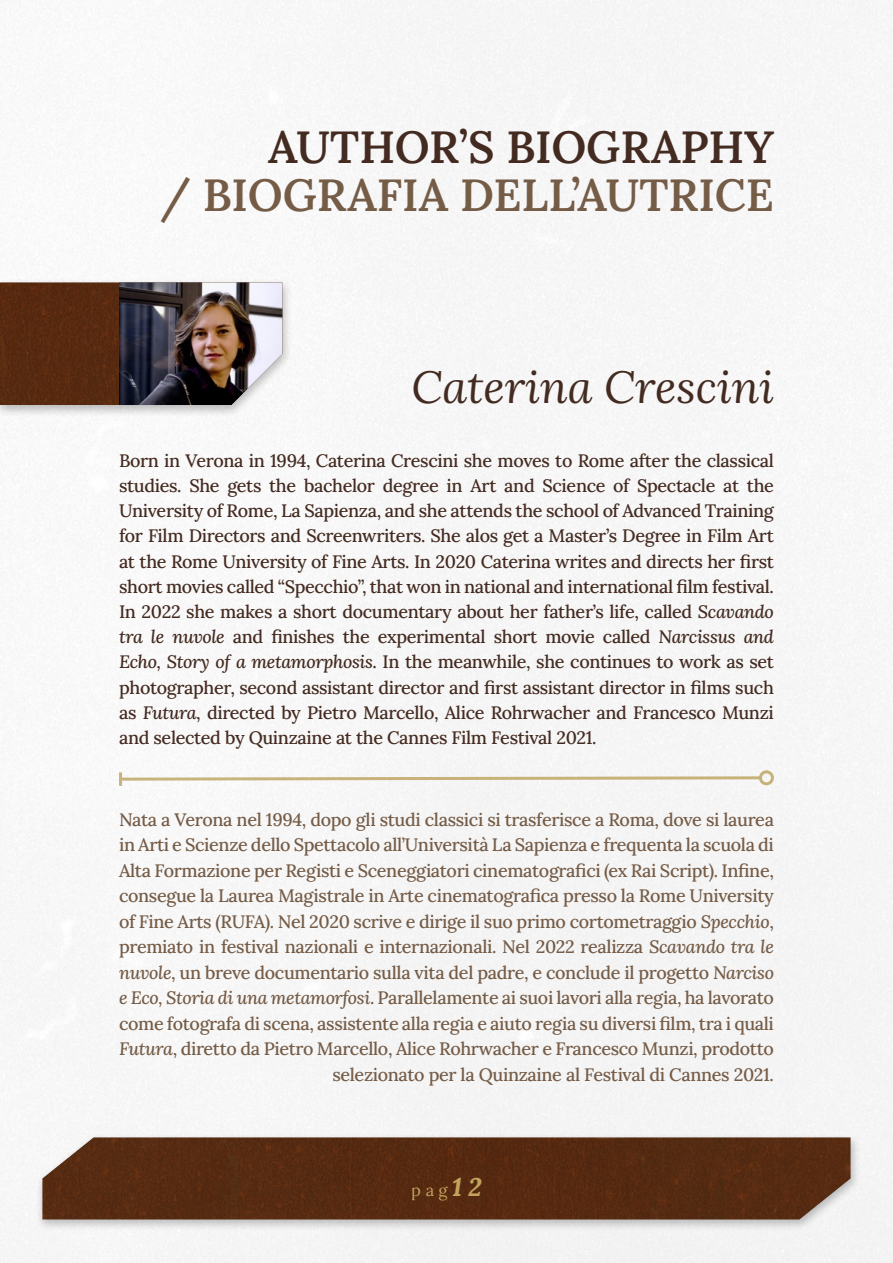
<style>
.page{position:relative;width:893px;height:1263px;background:#fff}
.page>*{position:absolute;margin:0;border:0;box-sizing:border-box;transform-origin:0 0}
.t1{font:600 45px "Lora";color:#755c47}
.t2{font:600 45px "Lora";color:#442b21}
.t3{font:italic 45px "Lora";color:#442b21}
.t4{font:500 18px/25.2px "Lora";letter-spacing:-.02em;color:#442b21;text-align:justify}
.t5{font:500 18px/25.5px "Lora";letter-spacing:-.02em;color:#755c47;text-align:right}
.t6{font:16.5px "Lora";color:#dec270}
.s1{font-style:italic}
.s2{font-weight:700;font-style:italic;font-size:25.5px}
</style>
<div class="page">
<div style="left:35px;top:1133px;width:825px;height:99px;background:#000;opacity:.25"></div>
<img style="left:43px;top:1137px;width:807px;height:82px">
<div style="left:0;top:278px;width:292px;height:139px;background:#000;opacity:.25"></div>
<img style="left:0;top:282px;width:119px;height:123px">
<svg style="left:118px;top:775px;width:642px;height:7px"></svg>
<div style="left:759px;top:770px;width:15px;height:15px;border:3px solid #c7b274;border-radius:50%"></div>
<hr style="left:119px;top:772px;width:3px;height:14px;background:#c7b274">
<img style="left:119px;top:282px;width:163px;height:123px">
<h1 class="t2" style="left:268px;top:113px;width:507px">AUTHOR’S BIOGRAPHY</h1>
<h1 class="t1" style="left:160px;top:161px;width:616px">/ BIOGRAFIA DELL’AUTRICE</h1>
<h1 class="t3" style="left:412px;top:356px;width:364px">Caterina Crescini</h1>
<p class="t4" style="left:119px;top:447px;width:656px">Born in Verona in 1994, Caterina Crescini she moves to Rome after the classical studies. She gets the bachelor degree in Art and Science of Spectacle at the University of Rome, La Sapienza, and she attends the school of Advanced Training for Film Directors and Screenwriters. She alos get a Master’s Degree in Film Art at the Rome University of Fine Arts. In 2020 Caterina writes and directs her first short movies called “Specchio”, that won in national and international film festival.<br>In 2022 she makes a short documentary about her father’s life, called <span class="s1">Scavando tra le nuvole</span> and finishes the experimental short movie called <span class="s1">Narcissus and Echo, Story of a metamorphosis</span>. In the meanwhile, she continues to work as set photographer, second assistant director and first assistant director in films such as <span class="s1">Futura</span>, directed by Pietro Marcello, Alice Rohrwacher and Francesco Munzi and selected by Quinzaine at the Cannes Film Festival 2021.</p>
<p class="t5" style="left:119px;top:805px;width:656px">Nata a Verona nel 1994, dopo gli studi classici si trasferisce a Roma, dove si laurea in Arti e Scienze dello Spettacolo all’Università La Sapienza e frequenta la scuola di Alta Formazione per Registi e Sceneggiatori cinematografici (ex Rai Script). Infine, consegue la Laurea Magistrale in Arte cinematografica presso la Rome University of Fine Arts (RUFA). Nel 2020 scrive e dirige il suo primo cortometraggio <span class="s1">Specchio</span>, premiato in festival nazionali e internazionali. Nel 2022 realizza <span class="s1">Scavando tra le nuvole</span>, un breve documentario sulla vita del padre, e conclude il progetto <span class="s1">Narciso e Eco, Storia di una metamorfosi</span>. Parallelamente ai suoi lavori alla regia, ha lavorato come fotografa di scena, assistente alla regia e aiuto regia su diversi film, tra i quali <span class="s1">Futura</span>, diretto da Pietro Marcello, Alice Rohrwacher e Francesco Munzi, prodotto selezionato per la Quinzaine al Festival di Cannes 2021.</p>
<p class="t6" style="left:412px;top:1177px;width:74px">pag<span class="s2">12</span></p>
</div>
